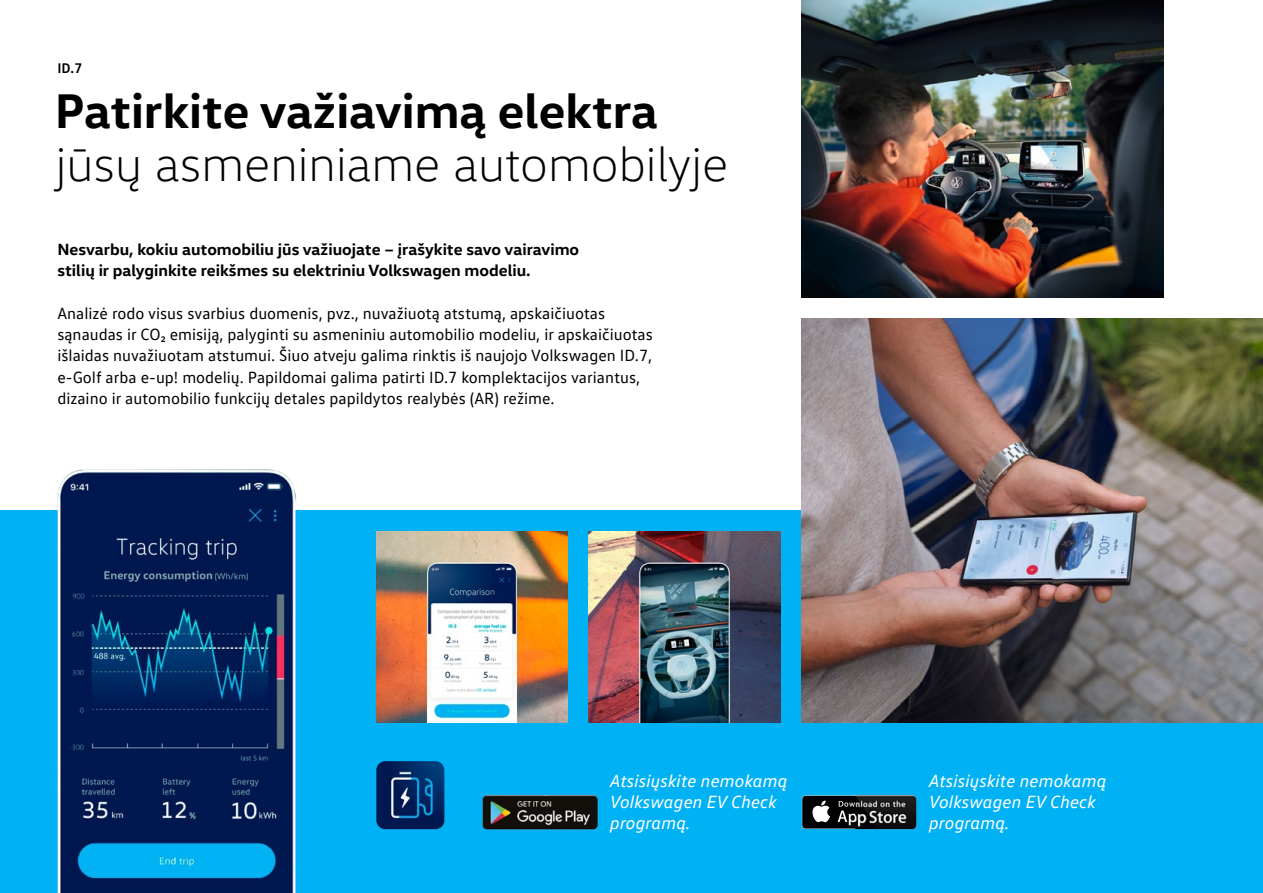
<style>
.page{position:relative;width:1263px;height:893px;background:#fff}
.page>*{position:absolute;margin:0;border:0;box-sizing:border-box;transform-origin:0 0}
.t1{font:300 49.5px "VW Head";color:#000}
.t2{font:700 49.5px "VW Head";color:#000}
.t3{font:italic 18px/21.3px "VW Text";color:#fff}
.t4{font:16.5px/21.3px "VW Text";color:#000}
.t5{font:700 16.5px/21.3px "VW Head";color:#000}
.t6{font:700 14.25px "VW Text";color:#000}
</style>
<div class="page">
<div style="left:0;top:510px;width:1263px;height:383px;background:#00b1f3"></div>
<img style="left:57px;top:469px;width:240px;height:424px">
<img style="left:801px;top:0;width:362px;height:298px">
<img style="left:589px;top:531px;width:191px;height:192px">
<img style="left:376px;top:531px;width:192px;height:192px">
<img style="left:376px;top:761px;width:68px;height:68px">
<svg style="left:801px;top:795px;width:54px;height:34px;background:#393e40"></svg>
<img style="left:855px;top:795px;width:61px;height:34px">
<img style="left:483px;top:795px;width:114px;height:34px">
<img style="left:801px;top:319px;width:462px;height:404px">
<p class="t6" style="left:57px;top:59px;width:26px">ID.7</p>
<h1 class="t2" style="left:55px;top:78px;width:605px">Patirkite važiavimą elektra</h1>
<h1 class="t1" style="left:56px;top:135px;width:674px">jūsų asmeniniame automobilyje</h1>
<p class="t5" style="left:57px;top:238px;width:523px">Nesvarbu, kokiu automobiliu jūs važiuojate – įrašykite savo vairavimo stilių ir palyginkite reikšmes su elektriniu Volkswagen modeliu.</p>
<p class="t4" style="left:57px;top:302px;width:597px">Analizė rodo visus svarbius duomenis, pvz., nuvažiuotą atstumą, apskaičiuotas sąnaudas ir CO₂ emisiją, palyginti su asmeniniu automobilio modeliu, ir apskaičiuotas išlaidas nuvažiuotam atstumui. Šiuo atveju galima rinktis iš naujojo Volkswagen ID.7, e-Golf arba e-up! modelių. Papildomai galima patirti ID.7 komplektacijos variantus, dizaino ir automobilio funkcijų detales papildytos realybės (AR) režime.</p>
<p class="t3" style="left:610px;top:769px;width:179px">Atsisiųskite nemokamą<br>Volkswagen EV Check programą.</p>
<p class="t3" style="left:929px;top:769px;width:179px">Atsisiųskite nemokamą<br>Volkswagen EV Check programą.</p>
</div>
